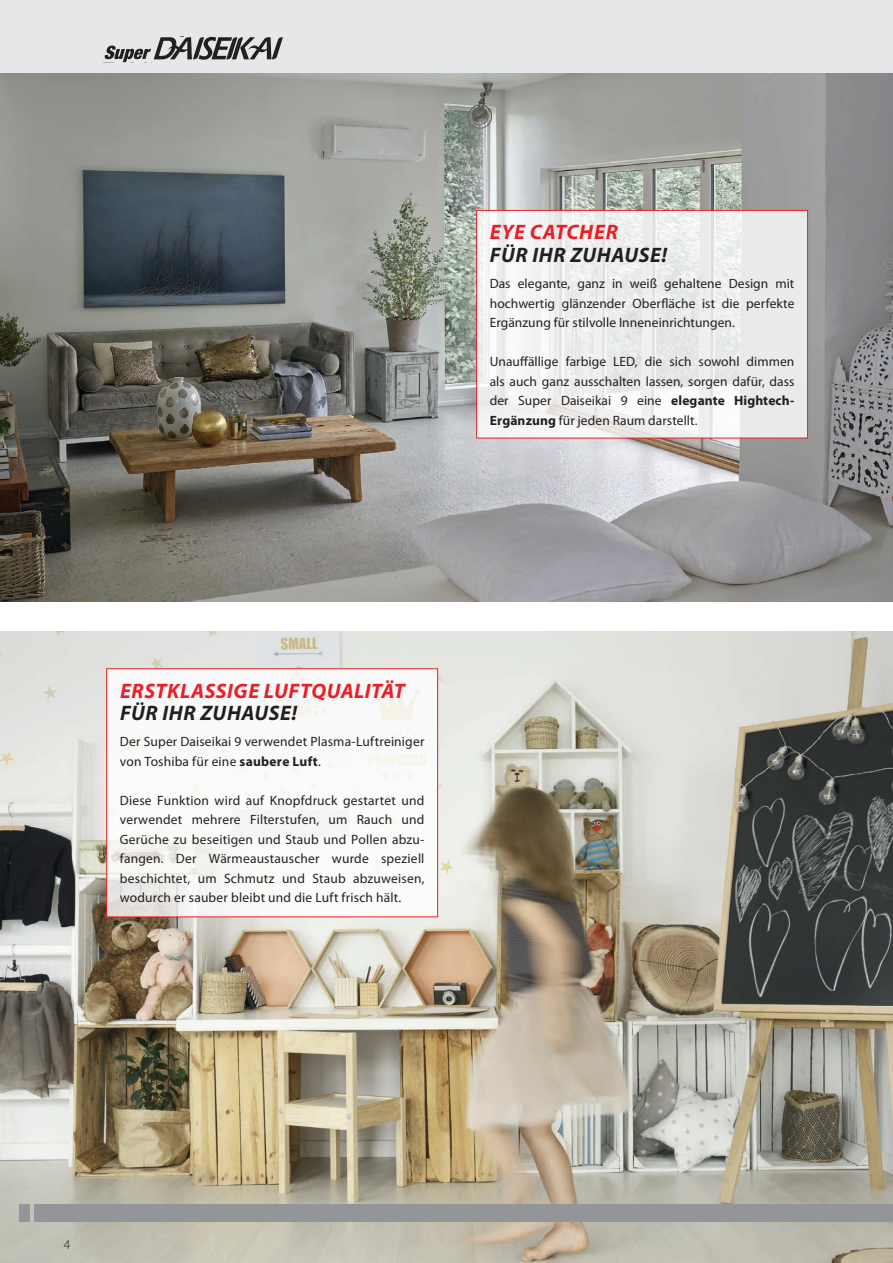
<style>
.page{position:relative;width:893px;height:1263px;background:#fff}
.page>*{position:absolute;margin:0;border:0;box-sizing:border-box;transform-origin:0 0}
.t1{font:italic 700 21px "Myriad Pro";letter-spacing:.025em;color:#ee1d23}
.t2{font:italic 700 21px "Myriad Pro";letter-spacing:.025em;color:#231f20}
.t3{font:13.5px/19.5px "Myriad Pro";letter-spacing:.01em;color:#231f20;text-align:justify}
.t4{font:300 13.5px "Myriad Pro";color:#231f20}
.s1{font-weight:700}
</style>
<div class="page">
<img style="left:0;top:72px;width:893px;height:530px">
<img style="left:0;top:631px;width:893px;height:632px">
<svg style="left:478px;top:212px;width:328px;height:224px;fill:#eceeec"></svg>
<div style="left:476px;top:210px;width:332px;height:228px;border:1px solid #ee1d23"></div>
<div style="left:107px;top:669px;width:331px;height:248px;background:#fff"></div>
<div style="left:106px;top:668px;width:332px;height:249px;border:1px solid #ee1d23"></div>
<div style="left:0;top:0;width:893px;height:72px;background:#e6e7e9"></div>
<div style="left:35px;top:1204px;width:858px;height:17px;background:#939598"></div>
<div style="left:19px;top:1204px;width:11px;height:17px;background:#939598"></div>
<svg style="left:104px;top:37px;width:179px;height:26px"></svg>
<h1 class="t1" style="left:490px;top:219px;width:129px">EYE CATCHER</h1>
<h1 class="t2" style="left:490px;top:241px;width:179px">FÜR IHR ZUHAUSE!</h1>
<p class="t3" style="left:490px;top:274px;width:306px">Das elegante, ganz in weiß gehaltene Design mit hochwertig glänzender Oberfläche ist die perfekte Ergänzung für stilvolle Inneneinrichtungen.</p>
<p class="t3" style="left:490px;top:352px;width:306px">Unauffällige farbige LED, die sich sowohl dimmen als auch ganz ausschalten lassen, sorgen dafür, dass der Super Daiseikai 9 eine <span class="s1">elegante Hightech-Ergänzung</span> für jeden Raum darstellt.</p>
<h1 class="t1" style="left:120px;top:677px;width:286px">ERSTKLASSIGE LUFTQUALITÄT</h1>
<h1 class="t2" style="left:120px;top:699px;width:179px">FÜR IHR ZUHAUSE!</h1>
<p class="t3" style="left:120px;top:732px;width:306px">Der Super Daiseikai 9 verwendet Plasma-Luftreiniger von Toshiba für eine <span class="s1">saubere Luft</span>.</p>
<p class="t3" style="left:120px;top:790px;width:306px">Diese Funktion wird auf Knopfdruck gestartet und verwendet mehrere Filterstufen, um Rauch und Gerüche zu beseitigen und Staub und Pollen abzu&shy;fangen. Der Wärmeaustauscher wurde speziell beschichtet, um Schmutz und Staub abzuweisen, wodurch er sauber bleibt und die Luft frisch hält.</p>
<p class="t4" style="left:64px;top:1236px;width:8px">4</p>
</div>
